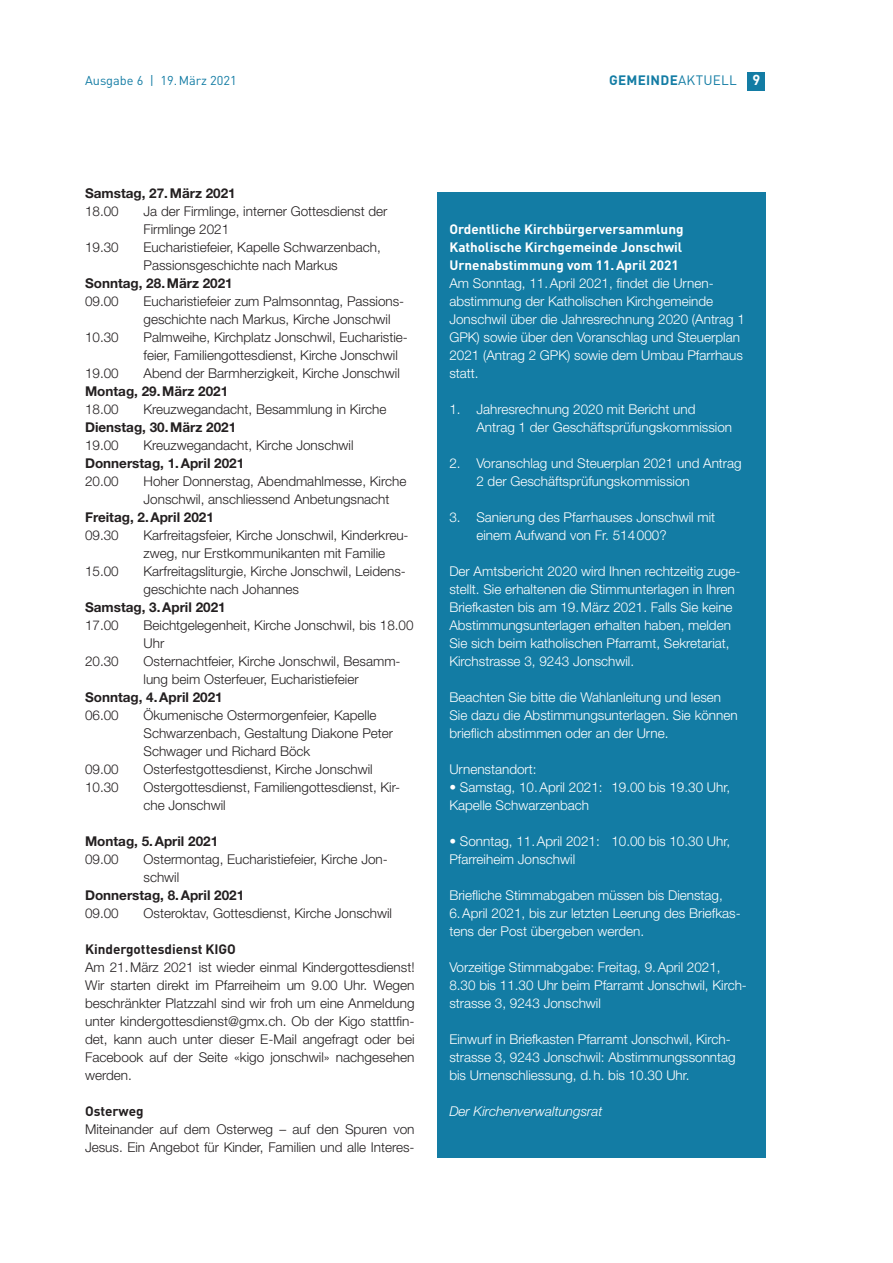
<style>
.page{position:relative;width:893px;height:1263px;background:#fff}
.page>*{position:absolute;margin:0;border:0;box-sizing:border-box;transform-origin:0 0}
.t1{font:300 13.5px/18px "Helvetica Neue LT Std";color:#231f20}
.t2{font:300 13.5px/18px "Helvetica Neue LT Std";color:#fff}
.t3{font:700 13.5px "Helvetica Neue LT Std";color:#231f20}
.t4{font:700 13.5px/18px "DIN Pro";color:#fff;text-align:justify}
.t5{font:700 13.5px "DIN Pro";color:#231f20}
.t6{font:italic 300 13.5px "Helvetica Neue LT Std";color:#fff}
.t7{font:700 13.5px "DIN Pro";letter-spacing:.02em;color:#137ca4}
.t8{font:12.75px "DIN Pro";color:#137ca4}
.s1{font-weight:400}
.s2{font-size:14.4px;color:#fff}
</style>
<div class="page">
<div style="left:437px;top:192px;width:328px;height:965px;background:#137ca4"></div>
<div style="left:747px;top:72px;width:18px;height:18px;background:#137ca4"></div>
<p class="t8" style="left:85px;top:72px;width:153px">Ausgabe 6 | 19.März 2021</p>
<p class="t7" style="left:609px;top:71px;width:153px">GEMEINDE<span class="s1">AKTUELL</span> <span class="s2">9</span></p>
<p class="t3" style="left:85px;top:185px;width:152px">Samstag, 27.März 2021</p>
<p class="t1" style="left:85px;top:202px;width:35px">18.00</p>
<p class="t1" style="left:144px;top:202px;width:246px">Ja der Firmlinge, interner Gottesdienst der<br>Firmlinge 2021</p>
<p class="t1" style="left:85px;top:238px;width:35px">19.30</p>
<p class="t1" style="left:144px;top:238px;width:239px">Eucharistiefeier, Kapelle Schwarzenbach,<br>Passionsgeschichte nach Markus</p>
<p class="t3" style="left:85px;top:275px;width:149px">Sonntag, 28.März 2021</p>
<p class="t1" style="left:85px;top:292px;width:35px">09.00</p>
<p class="t1" style="left:144px;top:292px;width:262px">Eucharistiefeier zum Palmsonntag, Passions&shy;geschichte nach Markus, Kirche Jonschwil</p>
<p class="t1" style="left:85px;top:328px;width:35px">10.30</p>
<p class="t1" style="left:144px;top:328px;width:266px">Palmweihe, Kirchplatz Jonschwil, Eucharistie&shy;feier, Familiengottesdienst, Kirche Jonschwil</p>
<p class="t1" style="left:85px;top:364px;width:35px">19.00</p>
<p class="t1" style="left:144px;top:364px;width:258px">Abend der Barmherzigkeit, Kirche Jonschwil</p>
<p class="t3" style="left:85px;top:383px;width:145px">Montag, 29.März 2021</p>
<p class="t1" style="left:85px;top:400px;width:35px">18.00</p>
<p class="t1" style="left:144px;top:400px;width:244px">Kreuzwegandacht, Besammlung in Kirche</p>
<p class="t3" style="left:85px;top:419px;width:153px">Dienstag, 30.März 2021</p>
<p class="t1" style="left:85px;top:436px;width:35px">19.00</p>
<p class="t1" style="left:144px;top:436px;width:212px">Kreuzwegandacht, Kirche Jonschwil</p>
<p class="t3" style="left:85px;top:455px;width:161px">Donnerstag, 1.April 2021</p>
<p class="t1" style="left:85px;top:472px;width:35px">20.00</p>
<p class="t1" style="left:144px;top:472px;width:264px">Hoher Donnerstag, Abendmahlmesse, Kirche<br>Jonschwil, anschliessend Anbetungsnacht</p>
<p class="t3" style="left:85px;top:509px;width:130px">Freitag, 2.April 2021</p>
<p class="t1" style="left:85px;top:526px;width:35px">09.30</p>
<p class="t1" style="left:144px;top:526px;width:267px">Karfreitagsfeier, Kirche Jonschwil, Kinderkreu&shy;zweg, nur Erstkommunikanten mit Familie</p>
<p class="t1" style="left:85px;top:562px;width:35px">15.00</p>
<p class="t1" style="left:144px;top:562px;width:264px">Karfreitagsliturgie, Kirche Jonschwil, Leidens&shy;geschichte nach Johannes</p>
<p class="t3" style="left:85px;top:599px;width:142px">Samstag, 3.April 2021</p>
<p class="t1" style="left:85px;top:616px;width:35px">17.00</p>
<p class="t1" style="left:144px;top:616px;width:272px">Beichtgelegenheit, Kirche Jonschwil, bis 18.00<br>Uhr</p>
<p class="t1" style="left:85px;top:652px;width:35px">20.30</p>
<p class="t1" style="left:144px;top:652px;width:259px">Osternachtfeier, Kirche Jonschwil, Besamm&shy;lung beim Osterfeuer, Eucharistiefeier</p>
<p class="t3" style="left:85px;top:689px;width:139px">Sonntag, 4.April 2021</p>
<p class="t1" style="left:85px;top:706px;width:35px">06.00</p>
<p class="t1" style="left:144px;top:706px;width:251px">Ökumenische Ostermorgenfeier, Kapelle<br>Schwarzenbach, Gestaltung Diakone Peter<br>Schwager und Richard Böck</p>
<p class="t1" style="left:85px;top:760px;width:35px">09.00</p>
<p class="t1" style="left:144px;top:760px;width:231px">Osterfestgottesdienst, Kirche Jonschwil</p>
<p class="t1" style="left:85px;top:778px;width:35px">10.30</p>
<p class="t1" style="left:144px;top:778px;width:258px">Ostergottesdienst, Familiengottesdienst, Kir&shy;che Jonschwil</p>
<p class="t3" style="left:85px;top:833px;width:135px">Montag, 5.April 2021</p>
<p class="t1" style="left:85px;top:850px;width:35px">09.00</p>
<p class="t1" style="left:144px;top:850px;width:246px">Ostermontag, Eucharistiefeier, Kirche Jon&shy;schwil</p>
<p class="t3" style="left:85px;top:887px;width:161px">Donnerstag, 8.April 2021</p>
<p class="t1" style="left:85px;top:904px;width:35px">09.00</p>
<p class="t1" style="left:144px;top:904px;width:250px">Osteroktav, Gottesdienst, Kirche Jonschwil</p>
<p class="t5" style="left:85px;top:940px;width:152px">Kindergottesdienst KIGO</p>
<p class="t1" style="left:85px;top:958px;width:331px;text-align:justify">Am 21.März 2021 ist wieder einmal Kindergottesdienst!<br>Wir starten direkt im Pfarreiheim um 9.00 Uhr. Wegen beschränkter Platzzahl sind wir froh um eine Anmeldung unter kindergottesdienst@gmx.ch. Ob der Kigo stattfin&shy;det, kann auch unter dieser E-Mail angefragt oder bei Facebook auf der Seite «kigo jonschwil» nachgesehen werden.</p>
<p class="t5" style="left:85px;top:1102px;width:60px">Osterweg</p>
<p class="t1" style="left:85px;top:1120px;width:331px">Miteinander auf dem Osterweg – auf den Spuren von<br>Jesus. Ein Angebot für Kinder, Familien und alle Interes-</p>
<p class="t4" style="left:449px;top:220px;width:236px">Ordentliche Kirchbürgerversammlung Katholische Kirchgemeinde Jonschwil Urnenabstimmung vom 11.April 2021</p>
<p class="t2" style="left:449px;top:274px;width:297px">Am Sonntag, 11.April 2021, findet die Urnen&shy;abstimmung der Katholischen Kirchgemeinde Jonschwil über die Jahresrechnung 2020 (Antrag 1<br>GPK) sowie über den Voranschlag und Steuerplan 2021 (Antrag 2 GPK) sowie dem Umbau Pfarrhaus statt.</p>
<p class="t2" style="left:476px;top:400px;width:257px;text-indent:-27px">1. Jahresrechnung 2020 mit Bericht und<br>Antrag 1 der Geschäftsprüfungskommission</p>
<p class="t2" style="left:476px;top:454px;width:267px;text-indent:-27px">2. Voranschlag und Steuerplan 2021 und Antrag<br>2 der Geschäftsprüfungskommission</p>
<p class="t2" style="left:476px;top:508px;width:240px;text-indent:-27px">3. Sanierung des Pfarrhauses Jonschwil mit einem Aufwand von Fr. 514000?</p>
<p class="t2" style="left:449px;top:562px;width:293px">Der Amtsbericht 2020 wird Ihnen rechtzeitig zuge&shy;stellt. Sie erhaltenen die Stimmunterlagen in Ihren Briefkasten bis am 19.März 2021. Falls Sie keine Abstimmungsunterlagen erhalten haben, melden Sie sich beim katholischen Pfarramt, Sekretariat, Kirchstrasse 3, 9243 Jonschwil.</p>
<p class="t2" style="left:449px;top:688px;width:290px">Beachten Sie bitte die Wahlanleitung und lesen<br>Sie dazu die Abstimmungsunterlagen. Sie können brieflich abstimmen oder an der Urne.</p>
<p class="t2" style="left:449px;top:760px;width:89px">Urnenstandort:</p>
<p class="t2" style="left:449px;top:778px;width:282px">• Samstag, 10.April 2021: 19.00 bis 19.30 Uhr,<br>Kapelle Schwarzenbach</p>
<p class="t2" style="left:449px;top:832px;width:282px">• Sonntag, 11.April 2021: 10.00 bis 10.30 Uhr,<br>Pfarreiheim Jonschwil</p>
<p class="t2" style="left:449px;top:886px;width:293px">Briefliche Stimmabgaben müssen bis Dienstag,<br>6.April 2021, bis zur letzten Leerung des Briefkas&shy;tens der Post übergeben werden.</p>
<p class="t2" style="left:449px;top:958px;width:299px">Vorzeitige Stimmabgabe: Freitag, 9.April 2021,<br>8.30 bis 11.30 Uhr beim Pfarramt Jonschwil, Kirch&shy;strasse 3, 9243 Jonschwil</p>
<p class="t2" style="left:449px;top:1030px;width:288px">Einwurf in Briefkasten Pfarramt Jonschwil, Kirch&shy;strasse 3, 9243 Jonschwil: Abstimmungssonntag bis Urnenschliessung, d.h. bis 10.30 Uhr.</p>
<p class="t6" style="left:449px;top:1103px;width:155px">Der Kirchenverwaltungsrat</p>
</div>
